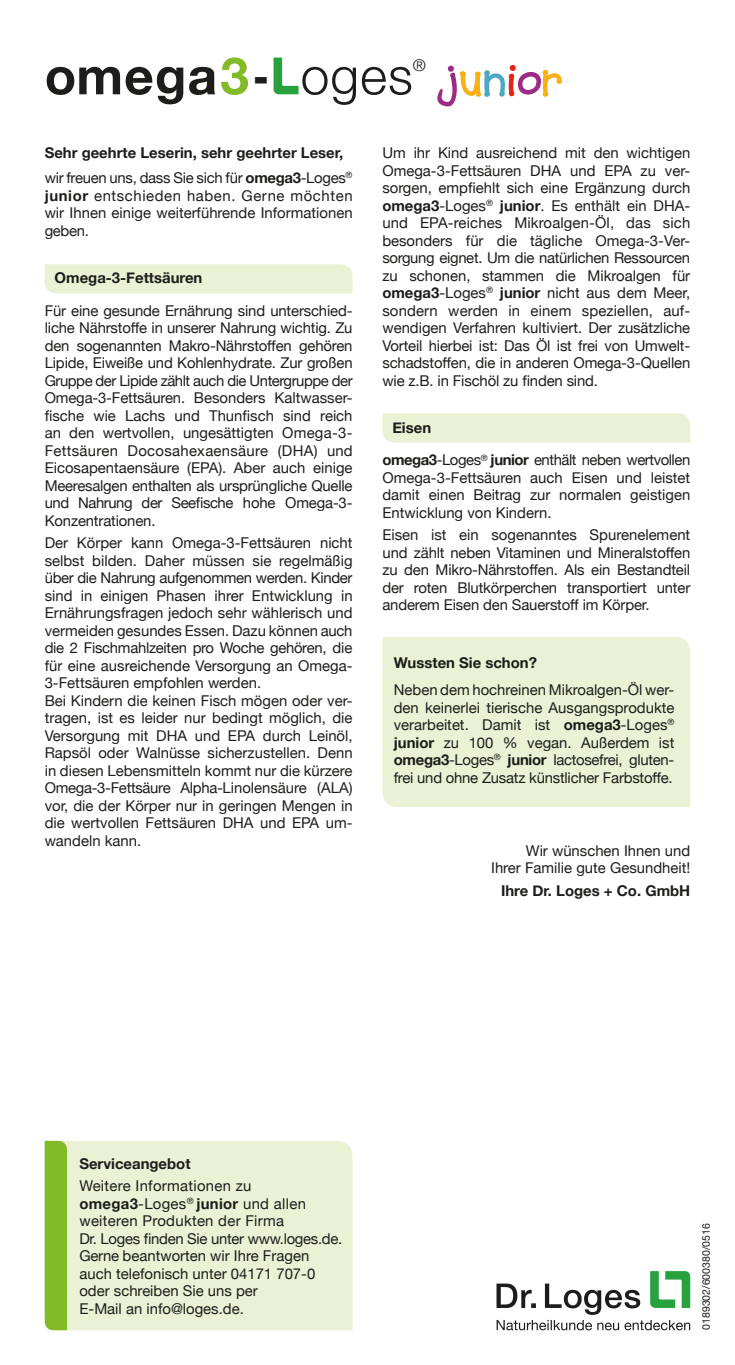
<style>
.page{position:relative;width:735px;height:1365px;background:#fff}
.page>*{position:absolute;margin:0;border:0;box-sizing:border-box;transform-origin:0 0}
.t1{font:700 51.62px "Helvetica Neue";letter-spacing:.02em;color:#1d1d1b}
.t2{font:700 51.62px "Soupbone OT";color:#9d2a86}
.t3{font:300 16.45px "Helvetica Neue";color:#1d1d1b}
.t4{font:14.88px/17.5px "Helvetica Neue";color:#1d1d1b;text-align:justify}
.t5{font:700 14.88px/25px "Helvetica Neue";color:#1d1d1b}
.t6{font:14.88px/32.4px "Helvetica Neue";letter-spacing:-.03em;color:#1d1d1b}
.t7{font:10.5px "Helvetica Neue";color:#1d1d1b}
.s1{color:#82bb27}
.s2{font-weight:300}
.s3{color:#f9b015}
.s4{color:#4aa8c5}
.s5{color:#e52418}
.s6{font-weight:400}
.s7{font-weight:700}
</style>
<div class="page">
<svg style="left:45px;top:264px;width:307px;height:30px;background:#eaf1d6"></svg>
<div style="left:382px;top:413px;width:308px;height:29px;background:#eaf1d5"></div>
<svg style="left:496px;top:1271px;width:193px;height:59px"></svg>
<div style="left:67px;top:1141px;width:285px;height:188px;background:#eaf1d5"></div>
<div style="left:45px;top:1140px;width:22px;height:189px;background:#82bb27"></div>
<div style="left:382px;top:637px;width:308px;height:170px;background:#eaf1d5"></div>
<svg style="left:273px;top:58px;width:25px;height:36px"></svg>
<h1 class="t1" style="left:45px;top:35px;width:369px">omega<span class="s1">3</span>- <span class="s2">oges</span></h1>
<p class="t3" style="left:412px;top:52px;width:15px">®</p>
<h1 class="t2" style="left:436px;top:48px;width:128px">j<span class="s3">u</span><span class="s4">n</span><span class="s5">i</span>o<span class="s3">r</span></h1>
<p class="t5" style="left:45px;top:141px;width:309px">Sehr geehrte Leserin, sehr geehrter Leser, <span class="s6">wir freuen uns, dass Sie sich für</span> omega3<span class="s6">-Loges</span><sup>®</sup></p>
<p class="t4" style="left:45px;top:188px;width:309px"><span class="s7">junior</span> entschieden haben. Gerne möchten wir Ihnen einige weiterführende Informationen geben.</p>
<p class="t5" style="left:55px;top:266px;width:149px">Omega-3-Fettsäuren</p>
<p class="t4" style="left:45px;top:302px;width:309px">Für eine gesunde Ernährung sind unterschied&shy;liche Nährstoffe in unserer Nahrung wichtig. Zu den sogenannten Makro-Nährstoffen gehören Lipide, Eiweiße und Kohlenhydrate. Zur großen Gruppe der Lipide zählt auch die Untergruppe der Omega-3-Fettsäuren. Besonders Kaltwasser&shy;fische wie Lachs und Thunfisch sind reich an den wertvollen, ungesättigten Omega-3- Fettsäuren Docosahexaensäure (DHA) und Eicosapentaensäure (EPA). Aber auch einige Meeresalgen enthalten als ursprüngliche Quelle und Nahrung der Seefische hohe Omega-3- Konzentrationen.</p>
<p class="t4" style="left:45px;top:535px;width:309px;text-align:left">Der Körper kann Omega-3-Fettsäuren nicht selbst bilden. Daher müssen sie regelmäßig über die Nahrung aufgenommen werden. Kinder sind in einigen Phasen ihrer Entwicklung in Ernährungsfragen jedoch sehr wählerisch und vermeiden gesundes Essen. Dazu können auch die 2 Fischmahlzeiten pro Woche gehören, die für eine ausreichende Versorgung an Omega-3-Fettsäuren empfohlen werden.<br>Bei Kindern die keinen Fisch mögen oder ver&shy;tragen, ist es leider nur bedingt möglich, die Versorgung mit DHA und EPA durch Leinöl, Rapsöl oder Walnüsse sicherzustellen. Denn in diesen Lebensmitteln kommt nur die kürzere Omega-3-Fettsäure Alpha-Linolensäure (ALA) vor, die der Körper nur in geringen Mengen in die wertvollen Fettsäuren DHA und EPA um&shy;wandeln kann.</p>
<p class="t4" style="left:382px;top:145px;width:309px">Um ihr Kind ausreichend mit den wichtigen Omega-3-Fettsäuren DHA und EPA zu ver&shy;sorgen, empfiehlt sich eine Ergänzung durch <span class="s7">omega3</span>-Loges<sup>®</sup> <span class="s7">junior</span>. Es enthält ein DHA&shy;und EPA-reiches Mikroalgen-Öl, das sich besonders für die tägliche Omega-3-Ver&shy;sorgung eignet. Um die natürlichen Ressourcen zu schonen, stammen die Mikroalgen für <span class="s7">omega3</span>-Loges<sup>®</sup> <span class="s7">junior</span> nicht aus dem Meer, sondern werden in einem speziellen, auf&shy;wendigen Verfahren kultiviert. Der zusätzliche Vorteil hierbei ist: Das Öl ist frei von Umwelt&shy;schadstoffen, die in anderen Omega-3-Quellen wie z.B. in Fischöl zu finden sind.</p>
<p class="t6" style="left:382px;top:412px;width:309px;text-indent:10px"><span class="s7">Eisen<br>omega3</span>-Loges<sup>®</sup> <span class="s7">junior</span> enthält neben wertvollen</p>
<p class="t4" style="left:382px;top:469px;width:309px">Omega-3-Fettsäuren auch Eisen und leistet damit einen Beitrag zur normalen geistigen Entwicklung von Kindern.</p>
<p class="t4" style="left:382px;top:527px;width:309px">Eisen ist ein sogenanntes Spurenelement und zählt neben Vitaminen und Mineralstoffen zu den Mikro-Nährstoffen. Als ein Bestandteil der roten Blutkörperchen transportiert unter anderem Eisen den Sauerstoff im Körper.</p>
<p class="t5" style="left:393px;top:650px;width:144px">Wussten Sie schon?</p>
<p class="t4" style="left:393px;top:682px;width:282px">Neben dem hochreinen Mikroalgen-Öl wer&shy;den keinerlei tierische Ausgangsprodukte verarbeitet. Damit ist <span class="s7">omega3</span>-Loges<sup>® </sup><span class="s7">junior</span> zu 100 % vegan. Außerdem ist <span class="s7">omega3</span>-Loges<sup>®</sup> <span class="s7">junior</span> lactosefrei, gluten&shy;frei und ohne Zusatz künstlicher Farbstoffe.</p>
<p class="t4" style="left:491px;top:842px;width:200px;text-align:right">Wir wünschen Ihnen und<br>Ihrer Familie gute Gesundheit!</p>
<p class="t5" style="left:500px;top:878px;width:191px">Ihre Dr. Loges + Co. GmbH</p>
<p class="t5" style="left:79px;top:1151px;width:113px">Serviceangebot</p>
<p class="t4" style="left:79px;top:1178px;width:264px;text-align:left">Weitere Informationen zu <span class="s7">omega3</span>-Loges<sup>®</sup> <span class="s7">junior</span> und allen weiteren Produkten der Firma<br>Dr. Loges finden Sie unter www.loges.de.<br>Gerne beantworten wir Ihre Fragen auch telefonisch unter 04171 707-0 oder schreiben Sie uns per<br>E-Mail an info@loges.de.</p>
<p class="t7" style="left:698px;top:1329px;width:108px;rotate:-90deg">0189302/600380/0516</p>
</div>
